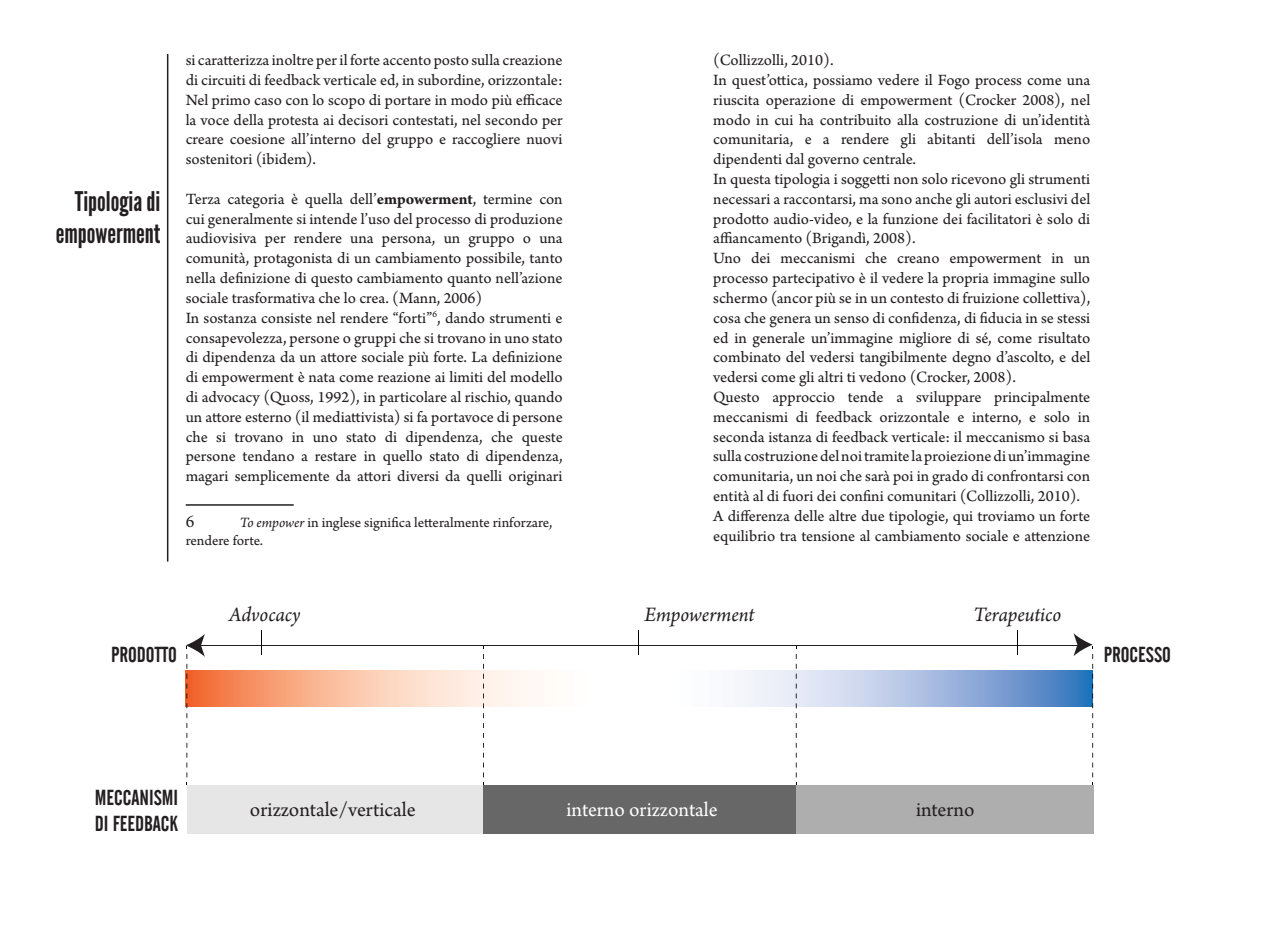
<style>
.page{position:relative;width:1276px;height:936px;background:#fff}
.page>*{position:absolute;margin:0;border:0;box-sizing:border-box;transform-origin:0 0}
.t1{font:27px/32.4px "League Gothic";color:#231f20;text-align:right}
.t2{font:italic 21.6px "Arno Pro";letter-spacing:-.005em;color:#231f20}
.t3{font:21.6px "Arno Pro";color:#231f20}
.t4{font:21.6px "Arno Pro";color:#fff}
.t5{font:21.15px/25.3px "Alternate Gothic No 2 BT";color:#231f20}
.t6{font:18px "Minion Pro";color:#231f20}
.t7{font:16.5px/19.8px "Arno Pro Sm Text";color:#231f20}
.t8{font:15px/18px "Arno Pro Sm Text";color:#231f20}
.s1{font-family:"Arno Pro";font-weight:700}
.s2{font-family:"Arno Pro";font-style:italic}
</style>
<div class="page">
<hr style="left:167px;top:54px;width:1px;height:507px;background:#231f20">
<hr style="left:186px;top:504px;width:108px;height:1px;background:#231f20">
<svg style="left:205px;top:670px;width:332px;height:36px;background:#fbc5ab"></svg>
<svg style="left:736px;top:670px;width:337px;height:36px;background:#aec2e3"></svg>
<hr style="left:195px;top:645px;width:888px;height:1px;background:#231f20">
<svg style="left:261px;top:630px;width:1px;height:24px"></svg>
<svg style="left:638px;top:630px;width:1px;height:24px"></svg>
<svg style="left:1017px;top:630px;width:1px;height:24px"></svg>
<svg style="left:186px;top:634px;width:19px;height:150px"></svg>
<svg style="left:796px;top:646px;width:1px;height:138px"></svg>
<svg style="left:483px;top:646px;width:1px;height:138px"></svg>
<svg style="left:1073px;top:633px;width:20px;height:151px"></svg>
<div style="left:187px;top:784px;width:296px;height:49px;background:#e6e6e6"></div>
<div style="left:483px;top:784px;width:314px;height:49px;background:#686768"></div>
<div style="left:796px;top:784px;width:297px;height:49px;background:#afaeae"></div>
<h1 class="t1" style="left:56px;top:185px;width:106px">Tipologia di empowerment</h1>
<p class="t7" style="left:186px;top:51px;width:378px;text-align:justify">si caratterizza inoltre per il forte accento posto sulla creazione di circuiti di feedback verticale ed, in subordine, orizzontale:<br>Nel primo caso con lo scopo di portare in modo più efficace la voce della protesta ai decisori contestati, nel secondo per creare coesione all’interno del gruppo e raccogliere nuovi sostenitori (ibidem).</p>
<p class="t7" style="left:186px;top:190px;width:378px">Terza categoria è quella dell’<span class="s1">empowerment</span>, termine con cui generalmente si intende l’uso del processo di produzione audiovisiva per rendere una persona, un gruppo o una comunità, protagonista di un cambiamento possibile, tanto nella definizione di questo cambiamento quanto nell’azione sociale trasformativa che lo crea. (Mann, 2006)<br>In sostanza consiste nel rendere “forti”<sup>6</sup>, dando strumenti e consapevolezza, persone o gruppi che si trovano in uno stato di dipendenza da un attore sociale più forte. La definizione di empowerment è nata come reazione ai limiti del modello di advocacy (Quoss, 1992), in particolare al rischio, quando un attore esterno (il mediattivista) si fa portavoce di persone che si trovano in uno stato di dipendenza, che queste persone tendano a restare in quello stato di dipendenza, magari semplicemente da attori diversi da quelli originari</p>
<p class="t6" style="left:186px;top:508px;width:10px">6</p>
<p class="t8" style="left:186px;top:513px;width:368px;text-indent:54px"><span class="s2">To empower</span> in inglese significa letteralmente rinforzare, rendere forte.</p>
<p class="t5" style="left:111px;top:642px;width:67px">PRODOTTO</p>
<h2 class="t2" style="left:229px;top:601px;width:73px">Advocacy</h2>
<p class="t7" style="left:713px;top:51px;width:378px">(Collizzolli, 2010).<br>In quest’ottica, possiamo vedere il Fogo process come una riuscita operazione di empowerment (Crocker 2008), nel modo in cui ha contribuito alla costruzione di un’identità comunitaria, e a rendere gli abitanti dell’isola meno dipendenti dal governo centrale.<br>In questa tipologia i soggetti non solo ricevono gli strumenti necessari a raccontarsi, ma sono anche gli autori esclusivi del prodotto audio-video, e la funzione dei facilitatori è solo di affiancamento (Brigandì, 2008).<br>Uno dei meccanismi che creano empowerment in un processo partecipativo è il vedere la propria immagine sullo schermo (ancor più se in un contesto di fruizione collettiva), cosa che genera un senso di confidenza, di fiducia in se stessi ed in generale un’immagine migliore di sé, come risultato combinato del vedersi tangibilmente degno d’ascolto, e del vedersi come gli altri ti vedono (Crocker, 2008).<br>Questo approccio tende a sviluppare principalmente meccanismi di feedback orizzontale e interno, e solo in seconda istanza di feedback verticale: il meccanismo si basa sulla costruzione del noi tramite la proiezione di un’immagine comunitaria, un noi che sarà poi in grado di confrontarsi con entità al di fuori dei confini comunitari (Collizzolli, 2010).<br>A differenza delle altre due tipologie, qui troviamo un forte equilibrio tra tensione al cambiamento sociale e attenzione</p>
<h2 class="t2" style="left:644px;top:601px;width:111px">Empowerment</h2>
<h2 class="t2" style="left:973px;top:601px;width:89px">Terapeutico</h2>
<p class="t5" style="left:1103px;top:642px;width:69px">PROCESSO</p>
<p class="t5" style="left:95px;top:785px;width:85px">MECCANISMI<br>DI FEEDBACK</p>
<h2 class="t3" style="left:250px;top:797px;width:167px">orizzontale/verticale</h2>
<h2 class="t4" style="left:566px;top:797px;width:153px">interno orizzontale</h2>
<h2 class="t3" style="left:916px;top:797px;width:60px">interno</h2>
</div>
